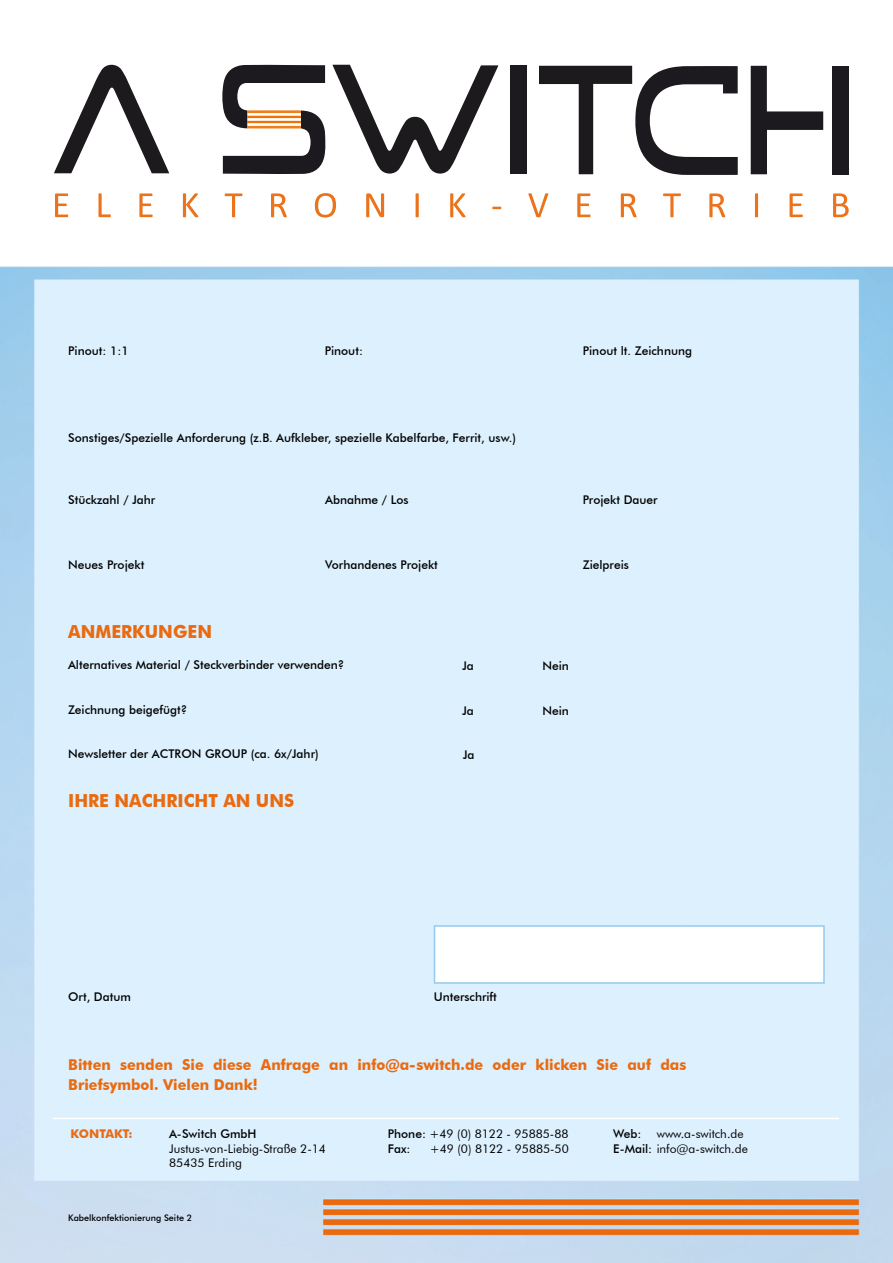
<style>
.page{position:relative;width:893px;height:1263px;background:#fff}
.page>*{position:absolute;margin:0;border:0;box-sizing:border-box;transform-origin:0 0}
.t1{font:700 18px "Futura BT";color:#ea6a0f;scale:.96 1}
.t2{font:700 15px/20.2px "Futura BT";color:#ea6a0f;scale:.96 1}
.t3{font:500 12px "Futura BT";color:#000}
.t4{font:12px/14.4px "Futura BT";color:#000}
.t5{font:700 12px "Futura BT";color:#ea6a0f}
.t6{font:500 9px "Futura BT";color:#000}
.s1{font-weight:500}
</style>
<div class="page">
<img style="left:0;top:193px;width:892px;height:1069px">
<hr style="left:53px;top:1118px;width:785px;height:1px;background:#fff">
<svg style="left:54px;top:64px;width:770px;height:111px"></svg>
<svg style="left:332px;top:65px;width:166px;height:110px"></svg>
<svg style="left:54px;top:64px;width:115px;height:109px"></svg>
<svg style="left:539px;top:66px;width:199px;height:109px"></svg>
<svg style="left:751px;top:66px;width:72px;height:108px"></svg>
<div style="left:510px;top:66px;width:16px;height:108px;background:#1c1a1f"></div>
<div style="left:832px;top:66px;width:17px;height:109px;background:#1c1a1f"></div>
<svg style="left:222px;top:65px;width:104px;height:109px"></svg>
<svg style="left:55px;top:193px;width:13px;height:24px"></svg>
<svg style="left:98px;top:193px;width:13px;height:24px"></svg>
<svg style="left:139px;top:193px;width:14px;height:24px"></svg>
<svg style="left:183px;top:193px;width:15px;height:24px"></svg>
<svg style="left:225px;top:193px;width:17px;height:24px"></svg>
<svg style="left:271px;top:193px;width:16px;height:24px"></svg>
<svg style="left:315px;top:193px;width:21px;height:24px"></svg>
<svg style="left:366px;top:193px;width:18px;height:24px"></svg>
<svg style="left:416px;top:193px;width:3px;height:24px"></svg>
<svg style="left:450px;top:193px;width:16px;height:24px"></svg>
<svg style="left:492px;top:207px;width:9px;height:2px"></svg>
<svg style="left:528px;top:193px;width:20px;height:24px"></svg>
<svg style="left:577px;top:193px;width:13px;height:24px"></svg>
<svg style="left:621px;top:193px;width:16px;height:24px"></svg>
<svg style="left:663px;top:193px;width:18px;height:24px"></svg>
<svg style="left:709px;top:193px;width:16px;height:24px"></svg>
<svg style="left:755px;top:193px;width:3px;height:24px"></svg>
<svg style="left:789px;top:193px;width:14px;height:24px"></svg>
<svg style="left:833px;top:193px;width:16px;height:24px"></svg>
<div style="left:434px;top:925px;width:391px;height:59px;background:#fff;border:2px solid #96caec"></div>
<p class="t3" style="left:68px;top:343px;width:62px">Pinout: 1:1</p>
<p class="t3" style="left:325px;top:343px;width:40px">Pinout:</p>
<p class="t3" style="left:583px;top:343px;width:111px">Pinout lt. Zeichnung</p>
<p class="t3" style="left:68px;top:430px;width:449px">Sonstiges/Spezielle Anforderung (z.B. Aufkleber, spezielle Kabelfarbe, Ferrit, usw.)</p>
<p class="t3" style="left:68px;top:492px;width:89px">Stückzahl / Jahr</p>
<p class="t3" style="left:325px;top:492px;width:85px">Abnahme / Los</p>
<p class="t3" style="left:583px;top:492px;width:76px">Projekt Dauer</p>
<p class="t3" style="left:68px;top:557px;width:78px">Neues Projekt</p>
<p class="t3" style="left:325px;top:557px;width:114px">Vorhandenes Projekt</p>
<p class="t3" style="left:583px;top:557px;width:48px">Zielpreis</p>
<h1 class="t1" style="left:68px;top:621px;width:151px">ANMERKUNGEN</h1>
<p class="t3" style="left:68px;top:658px;width:278px">Alternatives Material / Steckverbinder verwenden?</p>
<p class="t3" style="left:68px;top:702px;width:121px">Zeichnung beigefügt?</p>
<p class="t3" style="left:68px;top:747px;width:252px">Newsletter der ACTRON GROUP (ca. 6x/Jahr)</p>
<h1 class="t1" style="left:68px;top:790px;width:237px">IHRE NACHRICHT AN UNS</h1>
<p class="t3" style="left:68px;top:989px;width:64px">Ort, Datum</p>
<p class="t3" style="left:462px;top:659px;width:13px">Ja</p>
<p class="t3" style="left:542px;top:659px;width:28px">Nein</p>
<p class="t3" style="left:462px;top:703px;width:13px">Ja</p>
<p class="t3" style="left:542px;top:703px;width:28px">Nein</p>
<p class="t3" style="left:463px;top:747px;width:13px">Ja</p>
<p class="t3" style="left:434px;top:989px;width:65px">Unterschrift</p>
<p class="t2" style="left:68px;top:1054px;width:645px">Bitten senden Sie diese Anfrage an info@a-switch.de oder klicken Sie auf das<br>Briefsymbol. Vielen Dank!</p>
<p class="t3" style="left:169px;top:1126px;width:89px">A-Switch GmbH</p>
<p class="t4" style="left:169px;top:1141px;width:158px">Justus-von-Liebig-Straße 2-14<br>85435 Erding</p>
<p class="t4" style="left:388px;top:1126px;width:182px"><span class="s1">Phone:</span> +49 (0) 8122 - 95885-88<br><span class="s1">Fax:</span></p>
<p class="t4" style="left:613px;top:1126px;width:136px;text-indent:44px">www.a-switch.de<br><span class="s1">E-Mail:</span> info@a-switch.de</p>
<p class="t3" style="left:613px;top:1126px;width:30px">Web:</p>
<p class="t5" style="left:71px;top:1126px;width:64px">KONTAKT:</p>
<p class="t4" style="left:430px;top:1141px;width:140px">+49 (0) 8122 - 95885-50</p>
<p class="t6" style="left:68px;top:1212px;width:125px">Kabelkonfektionierung Seite 2</p>
</div>
